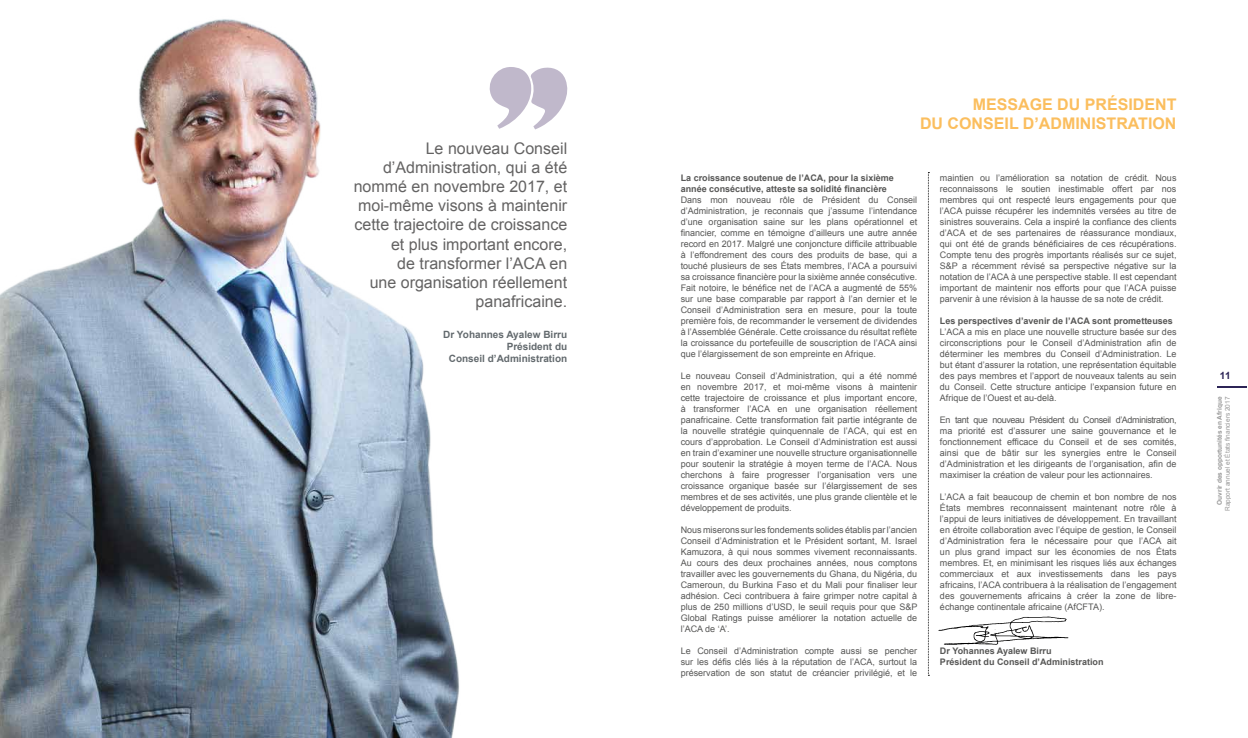
<style>
.page{position:relative;width:1248px;height:738px;background:#fff}
.page>*{position:absolute;margin:0;border:0;box-sizing:border-box;transform-origin:0 0}
.t1{font:16px/19.2px "Arial";color:#646363;text-align:right}
.t2{font:700 16px/19.2px "Arial";color:#fbbe5e;text-align:right}
.t3{font:700 10px/12px "Arial";color:#636a6e;text-align:right}
.t4{font:700 10px "Arial";color:#2c2456}
.t5{font:9px/11px "Arial";color:#575756;text-align:justify}
.t6{font:700 9px/11px "Arial";color:#575756}
.t7{font:6.5px "Arial";color:#989898}
.t8{font:700 6.5px "Arial";color:#989898}
</style>
<div class="page">
<svg style="left:1217px;top:386px;width:29px;height:1px"></svg>
<svg style="left:928px;top:172px;width:1px;height:503px"></svg>
<img style="left:0;top:19px;width:536px;height:718px">
<svg style="left:485px;top:66px;width:83px;height:63px"></svg>
<img style="left:938px;top:616px;width:131px;height:29px">
<h1 class="t1" style="left:353px;top:138px;width:215px">Le nouveau Conseil d’Administration, qui a été nommé en novembre 2017, et moi-même visons à maintenir cette trajectoire de croissance et plus important encore,<br>de transformer l’ACA en<br>une organisation réellement panafricaine.</h1>
<p class="t3" style="left:443px;top:328px;width:125px">Dr Yohannes Ayalew Birru<br>Président du<br>Conseil d’Administration</p>
<h1 class="t2" style="left:920px;top:95px;width:258px">MESSAGE DU PRÉSIDENT<br>DU CONSEIL D’ADMINISTRATION</h1>
<p class="t6" style="left:680px;top:172px;width:215px">La croissance soutenue de l’ACA, pour la sixième année consécutive, atteste sa solidité financière</p>
<p class="t5" style="left:680px;top:194px;width:238px">Dans mon nouveau rôle de Président du Conseil d’Administration, je reconnais que j’assume l’intendance d’une organisation saine sur les plans opérationnel et financier, comme en témoigne d’ailleurs une autre année record en 2017. Malgré une conjoncture difficile attribuable à l’effondrement des cours des produits de base, qui a touché plusieurs de ses États membres, l’ACA a poursuivi sa croissance financière pour la sixième année consécutive.<br>Fait notoire, le bénéfice net de l’ACA a augmenté de 55% sur une base comparable par rapport à l’an dernier et le Conseil d’Administration sera en mesure, pour la toute première fois, de recommander le versement de dividendes à l’Assemblée Générale. Cette croissance du résultat reflète la croissance du portefeuille de souscription de l’ACA ainsi que l’élargissement de son empreinte en Afrique.</p>
<p class="t5" style="left:680px;top:370px;width:238px">Le nouveau Conseil d’Administration, qui a été nommé en novembre 2017, et moi-même visons à maintenir cette trajectoire de croissance et plus important encore, à transformer l’ACA en une organisation réellement panafricaine. Cette transformation fait partie intégrante de la nouvelle stratégie quinquennale de l’ACA, qui est en cours d’approbation. Le Conseil d’Administration est aussi en train d’examiner une nouvelle structure organisationnelle pour soutenir la stratégie à moyen terme de l’ACA. Nous cherchons à faire progresser l’organisation vers une croissance organique basée sur l’élargissement de ses membres et de ses activités, une plus grande clientèle et le développement de produits.</p>
<p class="t5" style="left:680px;top:524px;width:238px">Nous miserons sur les fondements solides établis par l’ancien Conseil d’Administration et le Président sortant, M. Israel Kamuzora, à qui nous sommes vivement reconnaissants.<br>Au cours des deux prochaines années, nous comptons travailler avec les gouvernements du Ghana, du Nigéria, du Cameroun, du Burkina Faso et du Mali pour finaliser leur adhésion. Ceci contribuera à faire grimper notre capital à plus de 250 millions d’USD, le seuil requis pour que S&amp;P Global Ratings puisse améliorer la notation actuelle de l’ACA de ‘A’.</p>
<p class="t5" style="left:680px;top:645px;width:238px">Le Conseil d’Administration compte aussi se pencher sur les défis clés liés à la réputation de l’ACA, surtout la préservation de son statut de créancier privilégié, et le</p>
<p class="t5" style="left:939px;top:172px;width:238px">maintien ou l’amélioration sa notation de crédit. Nous reconnaissons le soutien inestimable offert par nos membres qui ont respecté leurs engagements pour que l’ACA puisse récupérer les indemnités versées au titre de sinistres souverains. Cela a inspiré la confiance des clients d’ACA et de ses partenaires de réassurance mondiaux, qui ont été de grands bénéficiaires de ces récupérations.<br>Compte tenu des progrès importants réalisés sur ce sujet, S&amp;P a récemment révisé sa perspective négative sur la notation de l’ACA à une perspective stable. Il est cependant important de maintenir nos efforts pour que l’ACA puisse parvenir à une révision à la hausse de sa note de crédit.</p>
<p class="t6" style="left:939px;top:315px;width:234px">Les perspectives d’avenir de l’ACA sont prometteuses</p>
<p class="t5" style="left:939px;top:326px;width:238px">L’ACA a mis en place une nouvelle structure basée sur des circonscriptions pour le Conseil d’Administration afin de déterminer les membres du Conseil d’Administration. Le but étant d’assurer la rotation, une représentation équitable des pays membres et l’apport de nouveaux talents au sein du Conseil. Cette structure anticipe l’expansion future en Afrique de l’Ouest et au-delà.</p>
<p class="t5" style="left:939px;top:414px;width:238px">En tant que nouveau Président du Conseil d’Administration, ma priorité est d’assurer une saine gouvernance et le fonctionnement efficace du Conseil et de ses comités, ainsi que de bâtir sur les synergies entre le Conseil d’Administration et les dirigeants de l’organisation, afin de maximiser la création de valeur pour les actionnaires.</p>
<p class="t5" style="left:939px;top:491px;width:238px">L’ACA a fait beaucoup de chemin et bon nombre de nos États membres reconnaissent maintenant notre rôle à l’appui de leurs initiatives de développement. En travaillant en étroite collaboration avec l’équipe de gestion, le Conseil d’Administration fera le nécessaire pour que l’ACA ait un plus grand impact sur les économies de nos États membres. Et, en minimisant les risques liés aux échanges commerciaux et aux investissements dans les pays africains, l’ACA contribuera à la réalisation de l’engagement des gouvernements africains à créer la zone de libre&shy;échange continentale africaine (AfCFTA).</p>
<p class="t6" style="left:939px;top:645px;width:165px">Dr Yohannes Ayalew Birru<br>Président du Conseil d’Administration</p>
<p class="t4" style="left:1219px;top:368px;width:12px">11</p>
<p class="t8" style="left:1215px;top:504px;width:109px;rotate:-90deg">Ouvrir des opportunités en Afrique</p>
<p class="t7" style="left:1222px;top:510px;width:116px;rotate:-90deg">Rapport annuel et États financiers 2017</p>
</div>
